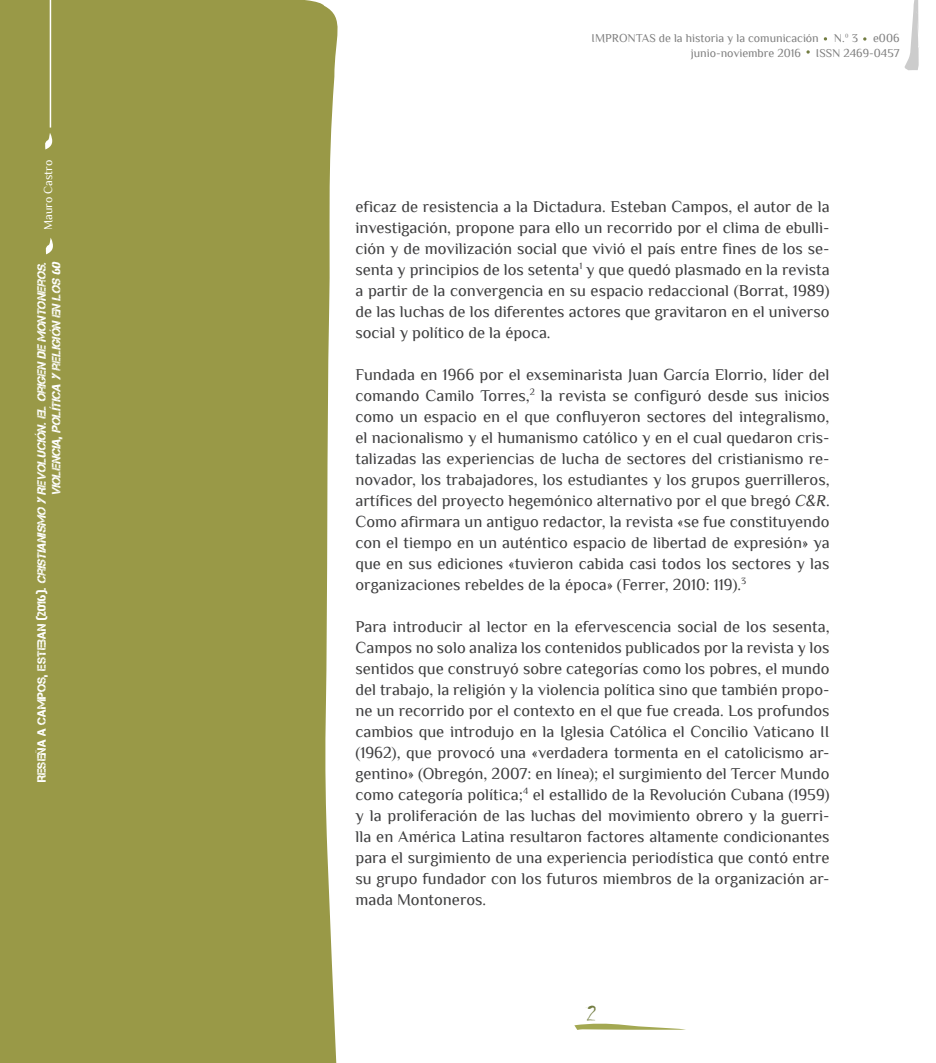
<style>
.page{position:relative;width:936px;height:1063px;background:#fff}
.page>*{position:absolute;margin:0;border:0;box-sizing:border-box;transform-origin:0 0}
.t1{font:24px "Chiller";color:#737d42}
.tx_principal{font:16.5px/21px "Philosopher";color:#3e3e3f;text-align:justify}
.t2{font:italic 12px/14.4px "Captureit";color:#fff;text-align:right}
.t3{font:12px "Philosopher";color:#808080}
.t4{font:12px "Philosopher";color:#fff}
.s1{font-style:normal}
.s2{font-style:italic}
</style>
<div class="page">
<div style="left:0;top:0;width:338px;height:1063px;background:#999947"></div>
<hr style="left:50px;top:0;width:1px;height:128px;background:#fff">
<svg style="left:44px;top:238px;width:11px;height:16px"></svg>
<svg style="left:44px;top:133px;width:10px;height:17px"></svg>
<svg style="left:574px;top:1023px;width:112px;height:7px"></svg>
<svg style="left:863px;top:37px;width:3px;height:4px"></svg>
<svg style="left:904px;top:0;width:15px;height:70px"></svg>
<p class="t4" style="left:42px;top:230px;width:72px;rotate:-90deg">Mauro Castro</p>
<p class="t2" style="left:35px;top:782px;width:524px;rotate:-90deg"><span class="s1">R e s e ñ a a C a m p o s , E s t e b a n ( 2 0 1 6 ) .</span> Cristianismo y Revolución.El origen de Montoneros.<br>Violencia,política y religión en los 60</p>
<p class="t3" style="left:591px;top:32px;width:268px">IMPRONTAS de la historia y la comunicación N.º 3</p>
<p class="t3" style="left:873px;top:32px;width:28px">e006</p>
<p class="t3" style="left:690px;top:46px;width:112px">junio-noviembre 2016</p>
<p class="t3" style="left:815px;top:46px;width:85px">ISSN 2469-0457</p>
<p class="tx_principal" style="left:355px;top:196px;width:475px">eficaz de resistencia a la Dictadura. Esteban Campos, el autor de la investigación, propone para ello un recorrido por el clima de ebulli&shy;ción y de movilización social que vivió el país entre fines de los se&shy;senta y principios de los setenta<sup>1</sup> y que quedó plasmado en la revista a partir de la convergencia en su espacio redaccional (Borrat, 1989) de las luchas de los diferentes actores que gravitaron en el universo social y político de la época.</p>
<p class="tx_principal" style="left:355px;top:364px;width:475px">Fundada en 1966 por el exseminarista Juan García Elorrio, líder del comando Camilo Torres,<sup>2</sup> la revista se configuró desde sus inicios como un espacio en el que confluyeron sectores del integralismo, el nacionalismo y el humanismo católico y en el cual quedaron cris&shy;talizadas las experiencias de lucha de sectores del cristianismo re&shy;novador, los trabajadores, los estudiantes y los grupos guerrilleros, artífices del proyecto hegemónico alternativo por el que bregó <span class="s2">C&amp;R</span>.<br>Como afirmara un antiguo redactor, la revista «se fue constituyendo con el tiempo en un auténtico espacio de libertad de expresión» ya que en sus ediciones «tuvieron cabida casi todos los sectores y las organizaciones rebeldes de la época» (Ferrer, 2010: 119).<sup>3</sup></p>
<p class="tx_principal" style="left:355px;top:616px;width:475px">Para introducir al lector en la efervescencia social de los sesenta, Campos no solo analiza los contenidos publicados por la revista y los sentidos que construyó sobre categorías como los pobres, el mundo del trabajo, la religión y la violencia política sino que también propo&shy;ne un recorrido por el contexto en el que fue creada. Los profundos cambios que introdujo en la Iglesia Católica el Concilio Vaticano II (1962), que provocó una «verdadera tormenta en el catolicismo ar&shy;gentino» (Obregón, 2007: en línea); el surgimiento del Tercer Mundo como categoría política;<sup>4</sup> el estallido de la Revolución Cubana (1959) y la proliferación de las luchas del movimiento obrero y la guerri&shy;lla en América Latina resultaron factores altamente condicionantes para el surgimiento de una experiencia periodística que contó entre su grupo fundador con los futuros miembros de la organización ar&shy;mada Montoneros.</p>
<p class="t1" style="left:587px;top:1000px;width:11px">2</p>
</div>
